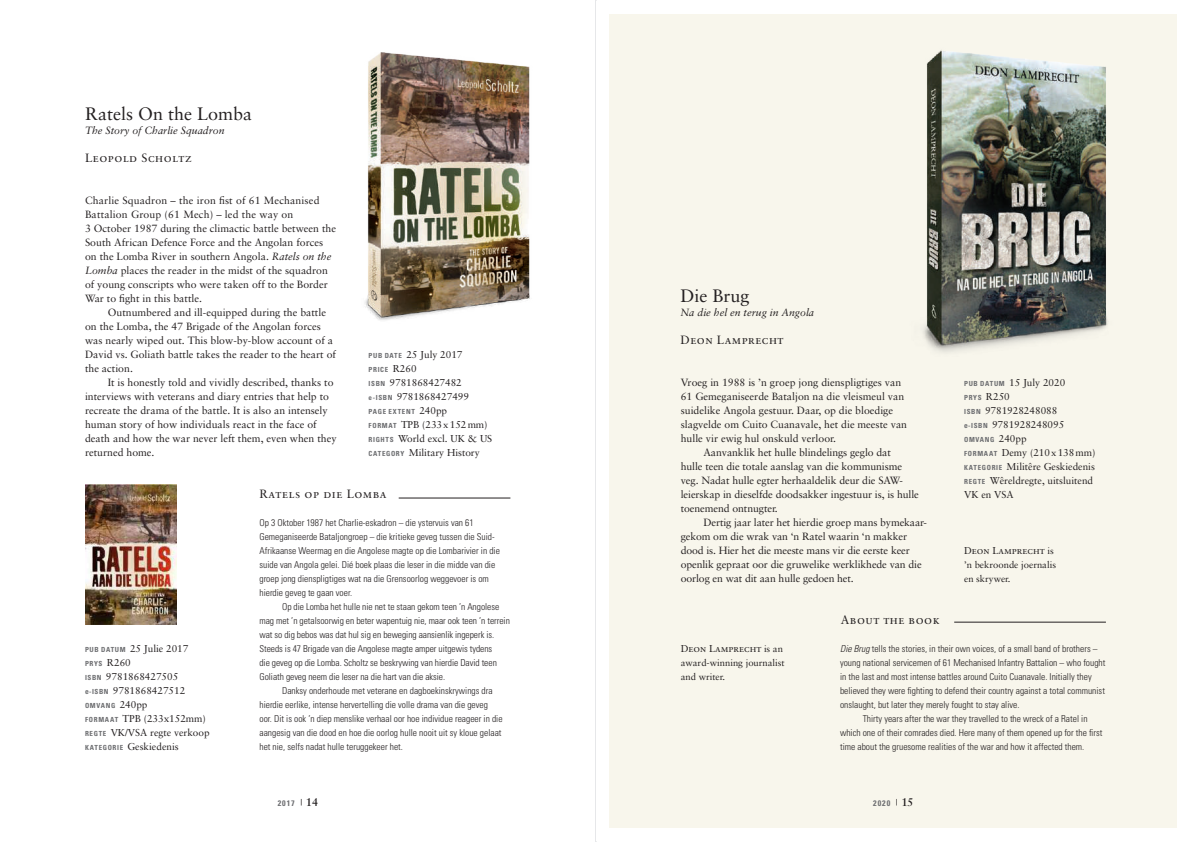
<style>
.page{position:relative;width:1191px;height:842px;background:#fff}
.page>*{position:absolute;margin:0;border:0;box-sizing:border-box;transform-origin:0 0}
.t1{font:18px "Sabon";color:#231f20}
.t2{font:12px "Sabon Roman SC";letter-spacing:.04em;color:#231f20}
.t3{font:600 12px "Sabon MT Std";color:#231f20}
.t4{font:10.5px/14px "Sabon";color:#231f20}
.t5{font:italic 10.5px "Sabon";color:#231f20}
.t6{font:10px/14px "Sabon";color:#231f20}
.t7{font:10px "Sabon Roman SC";color:#231f20}
.t8{font:300 condensed 9.5px/14px "Univers";color:#231f20}
.t9{font:9.5px/14px "Sabon";color:#231f20}
.t10{font:700 condensed 8px "Univers";letter-spacing:.12em;color:#6c6d70}
.t11{font:700 condensed 7px "Univers";letter-spacing:.09em;color:#6c6d70}
.s1{font-style:italic}
.s2{font-family:"Univers";font-weight:700;font-stretch:condensed;font-size:7px;color:#6c6d70}
.s3{font-family:"Sabon";font-weight:400;font-stretch:normal;font-size:10px;color:#231f20}
.s4{font-size:9.5px}
.s5{font-family:"Univers";font-weight:700;font-stretch:condensed;font-size:7.5px;color:#6c6d70}
.s6{font-family:"Sabon";font-size:9.5px}
.s7{font-family:"Sabon MT Std";font-weight:600;font-stretch:normal;font-size:12px;color:#231f20}
.s8{font-size:7px}
</style>
<div class="page">
<div style="left:609px;top:14px;width:567px;height:814px;background:#f8f6ec"></div>
<hr style="left:399px;top:498px;width:111px;height:1px;background:#231f20">
<hr style="left:954px;top:622px;width:152px;height:1px;background:#231f20">
<img style="left:364px;top:52px;width:166px;height:268px">
<img style="left:85px;top:484px;width:91px;height:140px">
<img style="left:923px;top:50px;width:185px;height:303px">
<svg style="left:595px;top:0;width:1px;height:842px"></svg>
<h1 class="t1" style="left:85px;top:103px;width:168px">Ratels On the Lomba</h1>
<p class="t5" style="left:85px;top:124px;width:141px">The Story of Charlie Squadron</p>
<p class="t2" style="left:85px;top:151px;width:108px">Leopold Scholtz</p>
<p class="t4" style="left:85px;top:193px;width:252px">Charlie Squadron – the iron fist of 61 Mechanised Battalion Group (61 Mech) – led the way on<br>3 October 1987 during the climactic battle between the South African Defence Force and the Angolan forces on the Lomba River in southern Angola. <span class="s1">Ratels on the Lomba</span> places the reader in the midst of the squadron of young conscripts who were taken off to the Border War to fight in this battle.</p>
<p class="t4" style="left:85px;top:305px;width:252px;text-indent:23px">Outnumbered and ill-equipped during the battle on the Lomba, the 47 Brigade of the Angolan forces was nearly wiped out. This blow-by-blow account of a David vs. Goliath battle takes the reader to the heart of the action.</p>
<p class="t4" style="left:85px;top:375px;width:253px;text-indent:23px">It is honestly told and vividly described, thanks to interviews with veterans and diary entries that help to recreate the drama of the battle. It is also an intensely human story of how individuals react in the face of death and how the war never left them, even when they returned home.</p>
<p class="t6" style="left:369px;top:347px;width:95px"><span class="s2">PUB DATE</span> 25 July 2017</p>
<p class="t11" style="left:369px;top:365px;width:49px">PRICE <span class="s3">R260</span></p>
<p class="t6" style="left:369px;top:375px;width:102px"><span class="s2">ISBN</span> 9781868427482 <span class="s2">e-ISBN</span> 9781868427499</p>
<p class="t11" style="left:369px;top:407px;width:80px">PAGE EXTENT <span class="s3">240pp</span></p>
<p class="t6" style="left:369px;top:417px;width:125px"><span class="s2">FORMAT</span> TPB (233<span class="s4">x</span>152mm)<br><span class="s2">RIGHTS</span> World excl. UK &amp; US<br><span class="s2">CATEGORY</span> Military History</p>
<p class="t6" style="left:85px;top:641px;width:105px"><span class="s2">PUB DATUM</span> 25 Julie 2017</p>
<p class="t11" style="left:85px;top:659px;width:47px">PRYS <span class="s3">R260</span></p>
<p class="t6" style="left:85px;top:669px;width:102px"><span class="s2">ISBN</span> 9781868427505 <span class="s5">e</span><span class="s2">-ISBN</span> 9781868427512</p>
<p class="t11" style="left:85px;top:701px;width:64px">OMVANG <span class="s3">240pp</span></p>
<p class="t6" style="left:85px;top:711px;width:126px"><span class="s2">FORMAAT</span> TPB (233x152mm)<br><span class="s2">REGTE</span> VK/VSA regte verkoop<br><span class="s2">KATEGORIE</span> Geskiedenis</p>
<p class="t2" style="left:259px;top:487px;width:128px">Ratels op die Lomba</p>
<p class="t8" style="left:259px;top:516px;width:242px">Op 3 Oktober 1987 het Charlie-eskadron – die ystervuis van 61<br>Gemeganiseerde Bataljongroep – die kritieke geveg tussen die Suid-Afrikaanse Weermag en die Angolese magte op die Lombarivier in die suide van Angola gelei. Dié boek plaas die leser in die midde van die groep jong dienspligtiges wat na die Grensoorlog weggevoer is om hierdie geveg te gaan voer.</p>
<p class="t8" style="left:282px;top:600px;width:219px">Op die Lomba het hulle nie net te staan gekom teen ’n Angolese</p>
<p class="t8" style="left:259px;top:614px;width:252px">mag met ’n getalsoorwig en beter wapentuig nie, maar ook teen ’n terrein</p>
<p class="t8" style="left:259px;top:628px;width:236px">wat so dig bebos was dat hul sig en beweging aansienlik ingeperk is.</p>
<p class="t8" style="left:259px;top:642px;width:234px">Steeds is 47 Brigade van die Angolese magte amper uitgewis tydens</p>
<p class="t8" style="left:259px;top:656px;width:239px">die geveg op die Lomba. Scholtz se beskrywing van hierdie David teen</p>
<p class="t8" style="left:259px;top:670px;width:187px">Goliath geveg neem die leser na die hart van die aksie.</p>
<p class="t8" style="left:282px;top:684px;width:212px">Danksy onderhoude met veterane en dagboekinskrywings dra</p>
<p class="t8" style="left:259px;top:698px;width:230px">hierdie eerlike, intense hervertelling die volle drama van die geveg</p>
<p class="t8" style="left:259px;top:712px;width:245px">oor. Dit is ook ’n diep menslike verhaal oor hoe individue reageer in die</p>
<p class="t8" style="left:259px;top:726px;width:244px">aangesig van die dood en hoe die oorlog hulle nooit uit sy kloue gelaat</p>
<p class="t8" style="left:259px;top:740px;width:145px">het nie, selfs nadat hulle teruggekeer het.</p>
<h1 class="t1" style="left:680px;top:285px;width:71px">Die Brug</h1>
<p class="t5" style="left:680px;top:306px;width:135px">Na die hel en terug in Angola</p>
<p class="t2" style="left:680px;top:333px;width:104px">Deon Lamprecht</p>
<p class="t4" style="left:680px;top:375px;width:222px">Vroeg in 1988 is ’n groep jong dienspligtiges van</p>
<p class="t4" style="left:680px;top:389px;width:225px">61 Gemeganiseerde Bataljon na die vleismeul van</p>
<p class="t4" style="left:680px;top:403px;width:214px">suidelike Angola gestuur. Daar, op die bloedige</p>
<p class="t4" style="left:680px;top:417px;width:228px">slagvelde om Cuito Cuanavale, het die meeste van</p>
<p class="t4" style="left:680px;top:431px;width:157px">hulle vir ewig hul onskuld verloor.</p>
<p class="t4" style="left:703px;top:445px;width:189px">Aanvanklik het hulle blindelings geglo dat</p>
<p class="t4" style="left:680px;top:459px;width:223px">hulle teen die totale aanslag van die kommunisme</p>
<p class="t4" style="left:680px;top:473px;width:224px">veg. Nadat hulle egter herhaaldelik deur die SAW-</p>
<p class="t4" style="left:680px;top:487px;width:240px">leierskap in dieselfde doodsakker ingestuur is, is hulle</p>
<p class="t4" style="left:680px;top:501px;width:98px">toenemend ontnugter.</p>
<p class="t4" style="left:703px;top:515px;width:224px">Dertig jaar later het hierdie groep mans bymekaar-</p>
<p class="t4" style="left:680px;top:529px;width:228px">gekom om die wrak van ‘n Ratel waarin ‘n makker</p>
<p class="t4" style="left:680px;top:543px;width:231px">dood is. Hier het die meeste mans vir die eerste keer</p>
<p class="t4" style="left:680px;top:557px;width:242px">openlik gepraat oor die gruwelike werklikhede van die</p>
<p class="t4" style="left:680px;top:571px;width:174px">oorlog en wat dit aan hulle gedoen het.</p>
<p class="t2" style="left:840px;top:613px;width:100px">About the book</p>
<p class="t6" style="left:964px;top:375px;width:103px"><span class="s2">PUB DATUM</span> 15 July 2020</p>
<p class="t11" style="left:964px;top:393px;width:47px">PRYS <span class="s3">R250</span></p>
<p class="t6" style="left:964px;top:403px;width:102px"><span class="s2">ISBN</span> 9781928248088 <span class="s5">e</span><span class="s2">-ISBN</span> 9781928248095</p>
<p class="t11" style="left:964px;top:435px;width:64px">OMVANG <span class="s3">240pp</span></p>
<p class="t6" style="left:964px;top:445px;width:133px"><span class="s2">FORMAAT</span> Demy (210<span class="s4">x</span>138mm)<br><span class="s2">KATEGORIE</span> Militêre Geskiedenis<br><span class="s2">REGTE</span> Wêreldregte, uitsluitend<br>VK en VSA</p>
<p class="t7" style="left:964px;top:545px;width:91px">Deon Lamprecht <span class="s6">is</span></p>
<p class="t9" style="left:964px;top:558px;width:93px">’n bekroonde joernalis en skrywer.</p>
<p class="t7" style="left:680px;top:643px;width:104px">Deon Lamprecht <span class="s6">is an</span></p>
<p class="t9" style="left:680px;top:656px;width:106px">award-winning journalist and writer.</p>
<p class="t8" style="left:840px;top:642px;width:259px"><span class="s1">Die Brug</span> tells the stories, in their own voices, of a small band of brothers –</p>
<p class="t8" style="left:840px;top:656px;width:267px">young national servicemen of 61 Mechanised Infantry Battalion – who fought</p>
<p class="t8" style="left:840px;top:670px;width:253px">in the last and most intense battles around Cuito Cuanavale. Initially they</p>
<p class="t8" style="left:840px;top:684px;width:266px">believed they were fighting to defend their country against a total communist</p>
<p class="t8" style="left:840px;top:698px;width:181px">onslaught, but later they merely fought to stay alive.</p>
<p class="t8" style="left:862px;top:712px;width:226px">Thirty years after the war they travelled to the wreck of a Ratel in</p>
<p class="t8" style="left:840px;top:726px;width:264px">which one of their comrades died. Here many of them opened up for the first</p>
<p class="t8" style="left:840px;top:740px;width:246px">time about the gruesome realities of the war and how it affected them.</p>
<p class="t10" style="left:278px;top:798px;width:19px">2017</p>
<p class="t10" style="left:873px;top:798px;width:42px">2020 <sup>|</sup> <span class="s7">15</span></p>
<p class="t3" style="left:300px;top:795px;width:19px"><span class="s8">|</span> 14</p>
</div>
